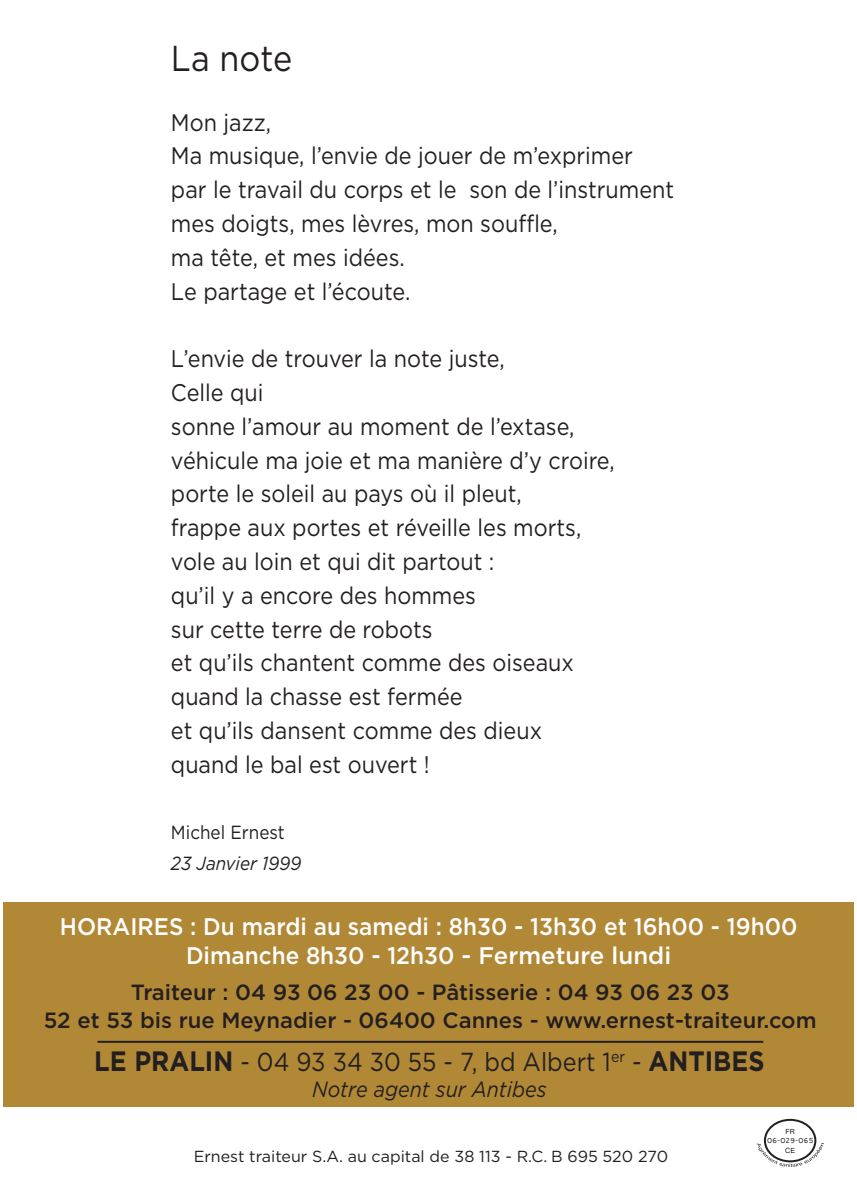
<style>
.page{position:relative;width:857px;height:1190px;background:#fff}
.page>*{position:absolute;margin:0;border:0;box-sizing:border-box;transform-origin:0 0}
.t1{font:36px "Gotham";color:#231f20;scale:.9 1}
.t2{font:26px "Gotham";color:#231f20;scale:.9 1}
.t3{font:24px/33.8px "Gotham";color:#231f20;scale:.9 1}
.t4{font:500 24px/28.8px "Gotham";color:#fff;text-align:center;scale:.94 1}
.t5{font:500 22px/28px "Gotham";color:#231f20;text-align:center}
.t6{font:italic 22px "Gotham";color:#231f20;scale:.9 1}
.t7{font:italic 19px "Gotham";color:#231f20;scale:.9 1}
.t8{font:19px "Gotham";color:#231f20;scale:.9 1}
.t9{font:16px "Gotham";color:#231f20}
.t10{font:8px/9.4px "Raavi";color:#231f20;text-align:center}
.s1{font-weight:700;font-size:28px}
</style>
<div class="page">
<div style="left:3px;top:902px;width:851px;height:204px;background:#b18836"></div>
<div style="left:764px;top:1119px;width:52px;height:43px;border:2px solid #231f20;border-radius:50%"></div>
<svg style="left:756px;top:1143px;width:68px;height:24px"></svg>
<hr style="left:97px;top:1041px;width:666px;height:2px;background:#231f20">
<h1 class="t1" style="left:171px;top:35px;width:136px">La note</h1>
<p class="t3" style="left:171px;top:105px;width:561px">Mon jazz,<br>Ma musique, l’envie de jouer de m’exprimer par le travail du corps et le son de l’instrument mes doigts, mes lèvres, mon souffle,<br>ma tête, et mes idées.<br>Le partage et l’écoute.</p>
<p class="t3" style="left:171px;top:341px;width:494px">L’envie de trouver la note juste,<br>Celle qui<br>sonne l’amour au moment de l’extase, véhicule ma joie et ma manière d’y croire, porte le soleil au pays où il pleut,<br>frappe aux portes et réveille les morts, vole au loin et qui dit partout :<br>qu’il y a encore des hommes<br>sur cette terre de robots<br>et qu’ils chantent comme des oiseaux quand la chasse est fermée<br>et qu’ils dansent comme des dieux quand le bal est ouvert !</p>
<p class="t8" style="left:171px;top:820px;width:128px">Michel Ernest</p>
<p class="t7" style="left:171px;top:851px;width:146px">23 Janvier 1999</p>
<p class="t4" style="left:60px;top:912px;width:786px">HORAIRES : Du mardi au samedi : 8h30 - 13h30 et 16h00 - 19h00<br>Dimanche 8h30 - 12h30 - Fermeture lundi</p>
<p class="t5" style="left:44px;top:977px;width:774px">Traiteur : 04 93 06 23 00 - Pâtisserie : 04 93 06 23 03<br>52 et 53 bis rue Meynadier - 06400 Cannes - www.ernest-traiteur.com</p>
<p class="t2" style="left:94px;top:1045px;width:746px"><span class="s1">LE PRALIN</span> - 04 93 34 30 55 - 7, bd Albert 1<sup>er</sup> - <span class="s1">ANTIBES</span></p>
<p class="t6" style="left:312px;top:1075px;width:262px">Notre agent sur Antibes</p>
<p class="t9" style="left:194px;top:1146px;width:476px">Ernest traiteur S.A. au capital de 38 113 - R.C. B 695 520 270</p>
<p class="t10" style="left:767px;top:1126px;width:48px">FR<br>06-029-065<br>CE</p>
</div>
